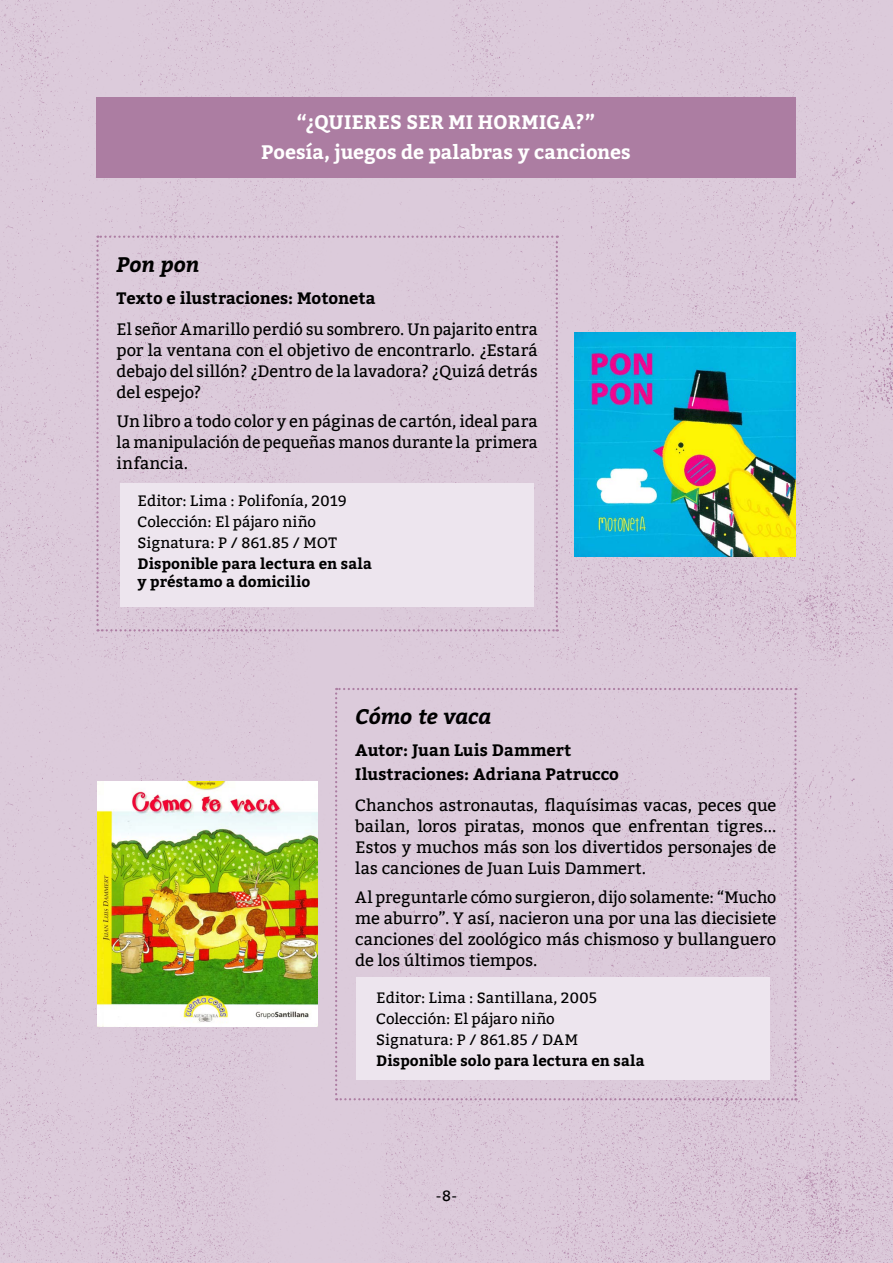
<style>
.page{position:relative;width:893px;height:1263px;background:#fff}
.page>*{position:absolute;margin:0;border:0;box-sizing:border-box;transform-origin:0 0}
.t1{font:italic 700 21px "Bitter";letter-spacing:-.005em;color:#000}
.t2{font:700 19.5px/30px "Bitter";color:#fff;text-align:center}
.t3{font:16.5px/21px "Bitter";color:#000;text-align:justify}
.t4{font:700 16.5px/24px "Bitter";letter-spacing:.005em;color:#000}
.t5{font:15px/21px "Bitter";letter-spacing:.005em;color:#000}
.t6{font:700 15px/18px "Bitter";letter-spacing:.01em;color:#000}
</style>
<div class="page">
<img style="left:0;top:0;width:893px;height:1263px">
<div style="left:96px;top:98px;width:699px;height:80px;background:#ac7da2"></div>
<svg style="left:96px;top:236px;width:462px;height:395px;background:#dfd0df"></svg>
<svg style="left:335px;top:688px;width:462px;height:412px;background:#decfdd"></svg>
<img style="left:575px;top:333px;width:220px;height:223px">
<img style="left:97px;top:781px;width:221px;height:246px">
<p class="t2" style="left:261px;top:108px;width:371px">“¿QUIERES SER MI HORMIGA?”<br>Poesía, juegos de palabras y canciones</p>
<p class="t1" style="left:117px;top:251px;width:84px">Pon pon</p>
<p class="t4" style="left:117px;top:286px;width:260px">Texto e ilustraciones: Motoneta</p>
<p class="t3" style="left:117px;top:319px;width:423px">El señor Amarillo perdió su sombrero. Un pajarito entra por la ventana con el objetivo de encontrarlo. ¿Estará debajo del sillón? ¿Dentro de la lavadora? ¿Quizá detrás del espejo?</p>
<p class="t3" style="left:117px;top:411px;width:423px">Un libro a todo color y en páginas de cartón, ideal para la manipulación de pequeñas manos durante la primera infancia.</p>
<p class="t5" style="left:138px;top:491px;width:211px">Editor: Lima : Polifonía, 2019<br>Colección: El pájaro niño<br>Signatura: P / 861.85 / MOT</p>
<p class="t6" style="left:138px;top:555px;width:236px">Disponible para lectura en sala y préstamo a domicilio</p>
<p class="t1" style="left:355px;top:703px;width:138px">Cómo te vaca</p>
<p class="t4" style="left:355px;top:738px;width:265px">Autor: Juan Luis Dammert<br>Ilustraciones: Adriana Patrucco</p>
<p class="t3" style="left:355px;top:795px;width:423px">Chanchos astronautas, flaquísimas vacas, peces que bailan, loros piratas, monos que enfrentan tigres...<br>Estos y muchos más son los divertidos personajes de las canciones de Juan Luis Dammert.</p>
<p class="t3" style="left:355px;top:887px;width:423px">Al preguntarle cómo surgieron, dijo solamente: “Mucho me aburro”. Y así, nacieron una por una las diecisiete canciones del zoológico más chismoso y bullanguero de los últimos tiempos.</p>
<p class="t5" style="left:376px;top:988px;width:222px">Editor: Lima : Santillana, 2005<br>Colección: El pájaro niño<br>Signatura: P / 861.85 / DAM</p>
<p class="t6" style="left:376px;top:1052px;width:270px">Disponible solo para lectura en sala</p>
<p class="t5" style="left:436px;top:1185px;width:23px">-8-</p>
</div>
